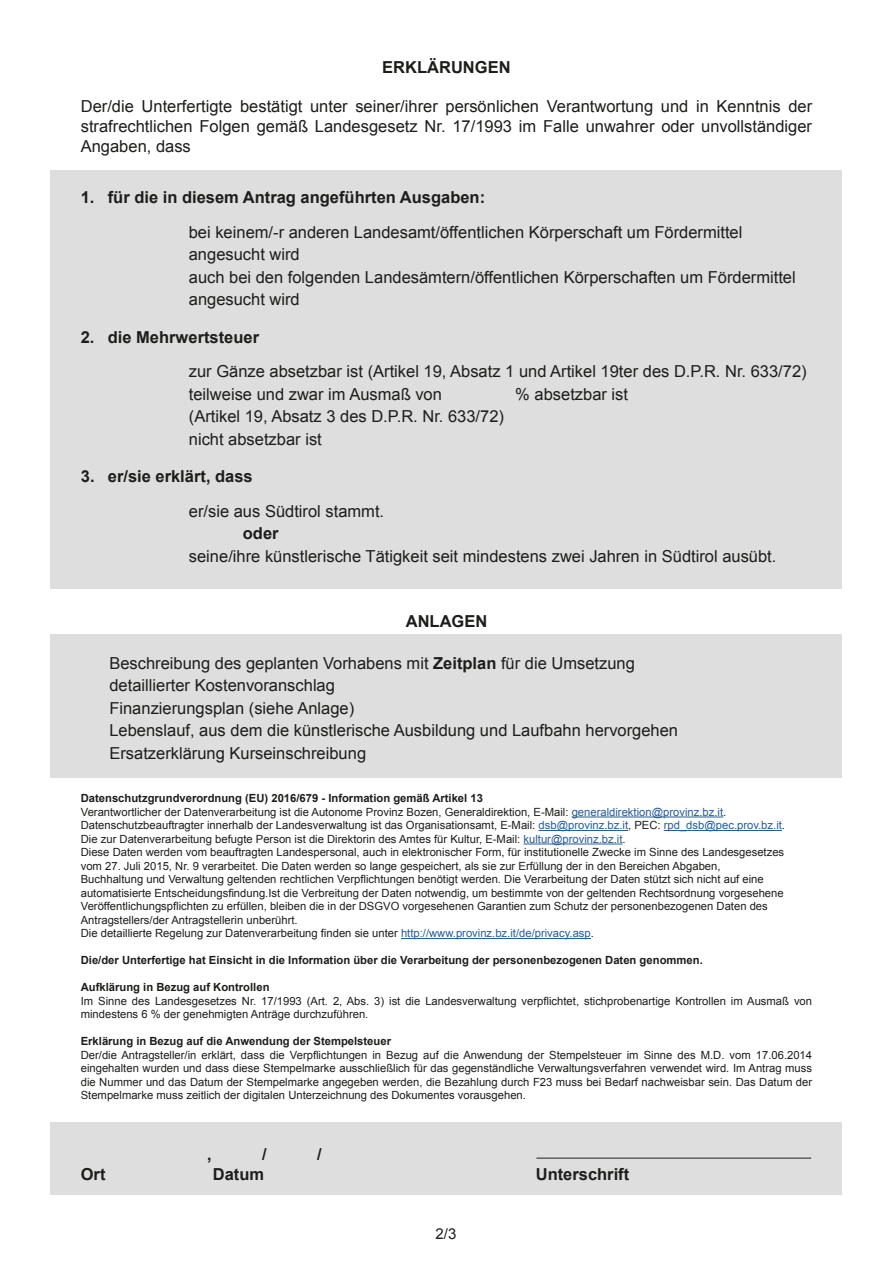
<style>
.page{position:relative;width:893px;height:1263px;background:#fff}
.page>*{position:absolute;margin:0;border:0;box-sizing:border-box;transform-origin:0 0}
.t1{font:16.5px/22.5px "Arial";color:#1d1d1b}
.t2{font:700 16.5px "Arial";color:#1d1d1b}
.t3{font:15px "Arial";color:#1d1d1b}
.t4{font:11.25px/13.5px "Arial";color:#1d1d1b}
.t5{font:700 11.25px "Arial";color:#1d1d1b}
.s1{font-weight:700}
.s2{color:#275b9b}
</style>
<div class="page">
<div style="left:51px;top:1123px;width:791px;height:72px;background:#dedede"></div>
<div style="left:51px;top:170px;width:791px;height:418px;background:#dedede"></div>
<div style="left:51px;top:635px;width:791px;height:143px;background:#dedede"></div>
<hr style="left:572px;top:816px;width:151px;height:1px;background:#275b9b">
<hr style="left:539px;top:830px;width:89px;height:1px;background:#275b9b">
<hr style="left:664px;top:830px;width:118px;height:1px;background:#275b9b">
<hr style="left:523px;top:843px;width:99px;height:1px;background:#275b9b">
<hr style="left:401px;top:938px;width:190px;height:1px;background:#275b9b">
<hr style="left:536px;top:1158px;width:275px;height:1px;background:#1d1d1b">
<h1 class="t2" style="left:382px;top:56px;width:130px">ERKLÄRUNGEN</h1>
<h1 class="t1" style="left:81px;top:97px;width:733px;line-height:19.8px;text-align:justify">Der/die Unterfertigte bestätigt unter seiner/ihrer persönlichen Verantwortung und in Kenntnis der strafrechtlichen Folgen gemäß Landesgesetz Nr. 17/1993 im Falle unwahrer oder unvollständiger Angaben, dass</h1>
<h1 class="t2" style="left:81px;top:186px;width:406px">1. für die in diesem Antrag angeführten Ausgaben:</h1>
<h1 class="t1" style="left:189px;top:221px;width:608px">bei keinem/-r anderen Landesamt/öffentlichen Körperschaft um Fördermittel angesucht wird<br>auch bei den folgenden Landesämtern/öffentlichen Körperschaften um Fördermittel angesucht wird</h1>
<h1 class="t2" style="left:81px;top:326px;width:180px">2. die Mehrwertsteuer</h1>
<h1 class="t1" style="left:189px;top:360px;width:619px">zur Gänze absetzbar ist (Artikel 19, Absatz 1 und Artikel 19ter des D.P.R. Nr. 633/72) teilweise und zwar im Ausmaß von</h1>
<h1 class="t1" style="left:515px;top:383px;width:114px">% absetzbar ist</h1>
<h1 class="t1" style="left:189px;top:405px;width:317px">(Artikel 19, Absatz 3 des D.P.R. Nr. 633/72) nicht absetzbar ist</h1>
<h1 class="t2" style="left:81px;top:465px;width:173px">3. er/sie erklärt, dass</h1>
<h1 class="t1" style="left:189px;top:500px;width:197px">er/sie aus Südtirol stammt.</h1>
<h1 class="t2" style="left:243px;top:522px;width:37px">oder</h1>
<h1 class="t1" style="left:189px;top:545px;width:589px">seine/ihre künstlerische Tätigkeit seit mindestens zwei Jahren in Südtirol ausübt.</h1>
<h1 class="t2" style="left:406px;top:610px;width:83px">ANLAGEN</h1>
<p class="t1" style="left:109px;top:652px;width:570px">Beschreibung des geplanten Vorhabens mit <span class="s1">Zeitplan</span> für die Umsetzung detaillierter Kostenvoranschlag<br>Finanzierungsplan (siehe Anlage)<br>Lebenslauf, aus dem die künstlerische Ausbildung und Laufbahn hervorgehen Ersatzerklärung Kurseinschreibung</p>
<p class="t4" style="left:81px;top:792px;width:706px"><span class="s1">Datenschutzgrundverordnung (EU) 2016/679 - Information gemäß Artikel 13<br></span>Verantwortlicher der Datenverarbeitung ist die Autonome Provinz Bozen, Generaldirektion, E-Mail: <span class="s2">generaldirektion@provinz.bz.it</span>.<br>Datenschutzbeauftragter innerhalb der Landesverwaltung ist das Organisationsamt, E-Mail: <span class="s2">dsb@provinz.bz.it</span>, PEC: <span class="s2">rpd_dsb@pec.prov.bz.it</span>.<br>Die zur Datenverarbeitung befugte Person ist die Direktorin des Amtes für Kultur, E-Mail: <span class="s2">kultur@provinz.bz.it</span>.<br>Diese Daten werden vom beauftragten Landespersonal, auch in elektronischer Form, für institutionelle Zwecke im Sinne des Landesgesetzes vom 27. Juli 2015, Nr. 9 verarbeitet. Die Daten werden so lange gespeichert, als sie zur Erfüllung der in den Bereichen Abgaben, Buchhaltung und Verwaltung geltenden rechtlichen Verpflichtungen benötigt werden. Die Verarbeitung der Daten stützt sich nicht auf eine automatisierte Entscheidungsfindung.Ist die Verbreitung der Daten notwendig, um bestimmte von der geltenden Rechtsordnung vorgesehene Veröffentlichungspflichten zu erfüllen, bleiben die in der DSGVO vorgesehenen Garantien zum Schutz der personenbezogenen Daten des Antragstellers/der Antragstellerin unberührt.<br>Die detaillierte Regelung zur Datenverarbeitung finden sie unter <span class="s2">http://www.provinz.bz.it/de/privacy.asp</span>.</p>
<p class="t5" style="left:81px;top:953px;width:623px">Die/der Unterfertige hat Einsicht in die Information über die Verarbeitung der personenbezogenen Daten genommen.</p>
<p class="t5" style="left:81px;top:980px;width:190px">Aufklärung in Bezug auf Kontrollen</p>
<p class="t4" style="left:81px;top:994px;width:733px">Im Sinne des Landesgesetzes Nr. 17/1993 (Art. 2, Abs. 3) ist die Landesverwaltung verpflichtet, stichprobenartige Kontrollen im Ausmaß von mindestens 6 % der genehmigten Anträge durchzuführen.</p>
<p class="t5" style="left:81px;top:1034px;width:312px">Erklärung in Bezug auf die Anwendung der Stempelsteuer</p>
<p class="t4" style="left:81px;top:1048px;width:733px;text-align:justify">Der/die Antragsteller/in erklärt, dass die Verpflichtungen in Bezug auf die Anwendung der Stempelsteuer im Sinne des M.D. vom 17.06.2014 eingehalten wurden und dass diese Stempelmarke ausschließlich für das gegenständliche Verwaltungsverfahren verwendet wird. Im Antrag muss die Nummer und das Datum der Stempelmarke angegeben werden, die Bezahlung durch F23 muss bei Bedarf nachweisbar sein. Das Datum der Stempelmarke muss zeitlich der digitalen Unterzeichnung des Dokumentes vorausgehen.</p>
<h1 class="t2" style="left:207px;top:1143px;width:6px">,</h1>
<h1 class="t2" style="left:262px;top:1143px;width:6px">/</h1>
<h1 class="t2" style="left:317px;top:1143px;width:6px">/</h1>
<h1 class="t2" style="left:81px;top:1163px;width:26px">Ort</h1>
<h1 class="t2" style="left:213px;top:1163px;width:53px">Datum</h1>
<h1 class="t2" style="left:536px;top:1163px;width:95px">Unterschrift</h1>
<h2 class="t3" style="left:436px;top:1224px;width:22px">2/3</h2>
</div>
